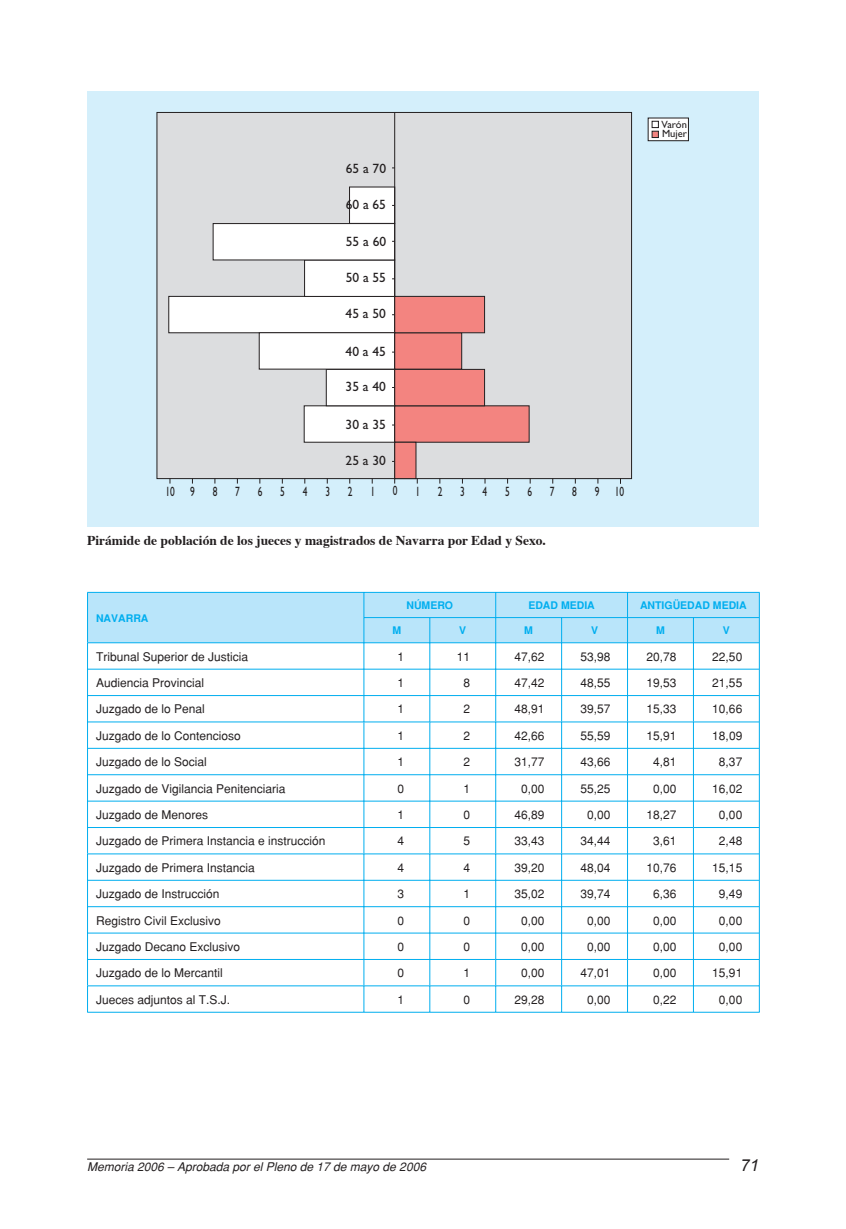
<style>
.page{position:relative;width:846px;height:1229px;background:#fff}
.page>*{position:absolute;margin:0;border:0;box-sizing:border-box;transform-origin:0 0}
.t1{font:italic 16.5px "Arial";color:#231f20}
.t2{font:700 13.5px "Times";color:#231f20}
.t3{font:13.5px "Gill Sans";color:#231f20}
.t4{font:13.5px "Gill Sans";color:#231f20;scale:.7 1}
.t5{font:12px "Helvetica";color:#231f20}
.t6{font:italic 12px "Helvetica";color:#231f20}
.t7{font:700 10.5px "Helvetica";color:#00aeef}
.t8{font:10.5px/9.6px "Gill Sans";color:#231f20}
</style>
<div class="page">
<hr style="left:87px;top:1158px;width:642px;height:1px;background:#231f20">
<div style="left:87px;top:91px;width:672px;height:435px;background:#d4effb"></div>
<div style="left:157px;top:112px;width:475px;height:367px;background:#dcdddf;border:1px solid #231f20"></div>
<div style="left:304px;top:405px;width:91px;height:37px;background:#fff"></div>
<div style="left:168px;top:296px;width:227px;height:37px;background:#fff;border:1px solid #231f20"></div>
<div style="left:326px;top:369px;width:69px;height:37px;background:#fff;border:1px solid #231f20"></div>
<div style="left:259px;top:332px;width:136px;height:37px;background:#fff;border:1px solid #231f20"></div>
<div style="left:304px;top:260px;width:91px;height:37px;background:#fff;border:1px solid #231f20"></div>
<div style="left:213px;top:223px;width:182px;height:37px;background:#fff;border:1px solid #231f20"></div>
<div style="left:349px;top:187px;width:46px;height:37px;background:#fff;border:1px solid #231f20"></div>
<hr style="left:394px;top:112px;width:1px;height:371px;background:#231f20">
<div style="left:648px;top:118px;width:41px;height:23px;background:#fff;border:1px solid #231f20"></div>
<div style="left:652px;top:121px;width:7px;height:7px;background:#fff;border:1px solid #231f20"></div>
<div style="left:652px;top:131px;width:7px;height:7px;background:#f38480;border:1px solid #231f20"></div>
<div style="left:394px;top:405px;width:136px;height:37px;background:#f38480"></div>
<div style="left:394px;top:369px;width:91px;height:37px;background:#f38480;border:1px solid #231f20"></div>
<div style="left:394px;top:332px;width:68px;height:37px;background:#f38480;border:1px solid #231f20"></div>
<div style="left:394px;top:296px;width:91px;height:37px;background:#f38480;border:1px solid #231f20"></div>
<div style="left:394px;top:442px;width:22px;height:37px;background:#f38480;border:1px solid #231f20"></div>
<hr style="left:87px;top:1011px;width:673px;height:1px;background:#00aeef">
<svg style="left:87px;top:592px;width:673px;height:419px"></svg>
<p class="t3" style="left:346px;top:163px;width:42px">65 a 70</p>
<p class="t3" style="left:346px;top:199px;width:42px">60 a 65</p>
<p class="t3" style="left:346px;top:236px;width:42px">55 a 60</p>
<p class="t3" style="left:346px;top:273px;width:42px">50 a 55</p>
<p class="t3" style="left:346px;top:309px;width:42px">45 a 50</p>
<p class="t3" style="left:346px;top:346px;width:42px">40 a 45</p>
<p class="t3" style="left:346px;top:382px;width:42px">35 a 40</p>
<p class="t3" style="left:346px;top:419px;width:42px">30 a 35</p>
<p class="t3" style="left:346px;top:455px;width:42px">25 a 30</p>
<p class="t4" style="left:165px;top:486px;width:44px">10 9</p>
<p class="t4" style="left:213px;top:486px;width:8px">8</p>
<p class="t4" style="left:393px;top:486px;width:8px">0</p>
<p class="t4" style="left:235px;top:486px;width:8px">7</p>
<p class="t4" style="left:258px;top:486px;width:8px">6</p>
<p class="t4" style="left:280px;top:486px;width:8px">5</p>
<p class="t4" style="left:303px;top:486px;width:8px">4</p>
<p class="t4" style="left:325px;top:486px;width:8px">3</p>
<p class="t4" style="left:348px;top:486px;width:8px">2</p>
<p class="t4" style="left:370px;top:486px;width:8px">1</p>
<p class="t4" style="left:415px;top:486px;width:8px">1</p>
<p class="t4" style="left:438px;top:486px;width:8px">2</p>
<p class="t4" style="left:460px;top:486px;width:8px">3</p>
<p class="t4" style="left:483px;top:486px;width:8px">4</p>
<p class="t4" style="left:505px;top:486px;width:8px">5</p>
<p class="t4" style="left:527px;top:486px;width:8px">6</p>
<p class="t4" style="left:550px;top:486px;width:8px">7</p>
<p class="t4" style="left:572px;top:486px;width:8px">8</p>
<p class="t4" style="left:595px;top:486px;width:44px">9 10</p>
<p class="t2" style="left:87px;top:535px;width:460px">Pirámide de población de los jueces y magistrados de Navarra por Edad y Sexo.</p>
<p class="t8" style="left:662px;top:120px;width:27px">Varón<br>Mujer</p>
<p class="t7" style="left:96px;top:614px;width:54px">NAVARRA</p>
<p class="t7" style="left:406px;top:601px;width:48px">NÚMERO</p>
<p class="t7" style="left:528px;top:601px;width:68px">EDAD MEDIA</p>
<p class="t7" style="left:640px;top:601px;width:108px">ANTIGÜEDAD MEDIA</p>
<p class="t7" style="left:392px;top:626px;width:10px">M</p>
<p class="t7" style="left:459px;top:626px;width:9px">V</p>
<p class="t7" style="left:524px;top:626px;width:10px">M</p>
<p class="t7" style="left:591px;top:626px;width:9px">V</p>
<p class="t7" style="left:656px;top:626px;width:10px">M</p>
<p class="t7" style="left:723px;top:626px;width:9px">V</p>
<p class="t5" style="left:96px;top:652px;width:154px">Tribunal Superior de Justicia</p>
<p class="t5" style="left:398px;top:652px;width:8px">1</p>
<p class="t5" style="left:457px;top:652px;width:15px">11</p>
<p class="t5" style="left:515px;top:652px;width:32px">47,62</p>
<p class="t5" style="left:581px;top:652px;width:32px">53,98</p>
<p class="t5" style="left:646px;top:652px;width:32px">20,78</p>
<p class="t5" style="left:712px;top:652px;width:32px">22,50</p>
<p class="t5" style="left:96px;top:678px;width:110px">Audiencia Provincial</p>
<p class="t5" style="left:398px;top:678px;width:8px">1</p>
<p class="t5" style="left:464px;top:678px;width:8px">8</p>
<p class="t5" style="left:515px;top:678px;width:32px">47,42</p>
<p class="t5" style="left:581px;top:678px;width:32px">48,55</p>
<p class="t5" style="left:646px;top:678px;width:32px">19,53</p>
<p class="t5" style="left:712px;top:678px;width:32px">21,55</p>
<p class="t5" style="left:96px;top:705px;width:110px">Juzgado de lo Penal</p>
<p class="t5" style="left:398px;top:705px;width:8px">1</p>
<p class="t5" style="left:464px;top:705px;width:8px">2</p>
<p class="t5" style="left:515px;top:705px;width:32px">48,91</p>
<p class="t5" style="left:581px;top:705px;width:32px">39,57</p>
<p class="t5" style="left:646px;top:705px;width:32px">15,33</p>
<p class="t5" style="left:712px;top:705px;width:32px">10,66</p>
<p class="t5" style="left:96px;top:731px;width:146px">Juzgado de lo Contencioso</p>
<p class="t5" style="left:398px;top:731px;width:8px">1</p>
<p class="t5" style="left:464px;top:731px;width:8px">2</p>
<p class="t5" style="left:515px;top:731px;width:32px">42,66</p>
<p class="t5" style="left:581px;top:731px;width:32px">55,59</p>
<p class="t5" style="left:646px;top:731px;width:32px">15,91</p>
<p class="t5" style="left:712px;top:731px;width:32px">18,09</p>
<p class="t5" style="left:96px;top:757px;width:112px">Juzgado de lo Social</p>
<p class="t5" style="left:398px;top:757px;width:8px">1</p>
<p class="t5" style="left:464px;top:757px;width:8px">2</p>
<p class="t5" style="left:515px;top:757px;width:32px">31,77</p>
<p class="t5" style="left:581px;top:757px;width:32px">43,66</p>
<p class="t5" style="left:653px;top:757px;width:25px">4,81</p>
<p class="t5" style="left:719px;top:757px;width:25px">8,37</p>
<p class="t5" style="left:96px;top:784px;width:191px">Juzgado de Vigilancia Penitenciaria</p>
<p class="t5" style="left:398px;top:784px;width:8px">0</p>
<p class="t5" style="left:464px;top:784px;width:8px">1</p>
<p class="t5" style="left:521px;top:784px;width:25px">0,00</p>
<p class="t5" style="left:581px;top:784px;width:32px">55,25</p>
<p class="t5" style="left:653px;top:784px;width:25px">0,00</p>
<p class="t5" style="left:712px;top:784px;width:32px">16,02</p>
<p class="t5" style="left:96px;top:810px;width:114px">Juzgado de Menores</p>
<p class="t5" style="left:398px;top:810px;width:8px">1</p>
<p class="t5" style="left:464px;top:810px;width:8px">0</p>
<p class="t5" style="left:515px;top:810px;width:32px">46,89</p>
<p class="t5" style="left:587px;top:810px;width:25px">0,00</p>
<p class="t5" style="left:646px;top:810px;width:32px">18,27</p>
<p class="t5" style="left:719px;top:810px;width:25px">0,00</p>
<p class="t5" style="left:96px;top:836px;width:231px">Juzgado de Primera Instancia e instrucción</p>
<p class="t5" style="left:398px;top:836px;width:8px">4</p>
<p class="t5" style="left:464px;top:836px;width:8px">5</p>
<p class="t5" style="left:515px;top:836px;width:32px">33,43</p>
<p class="t5" style="left:581px;top:836px;width:32px">34,44</p>
<p class="t5" style="left:653px;top:836px;width:25px">3,61</p>
<p class="t5" style="left:719px;top:836px;width:25px">2,48</p>
<p class="t5" style="left:96px;top:863px;width:160px">Juzgado de Primera Instancia</p>
<p class="t5" style="left:398px;top:863px;width:8px">4</p>
<p class="t5" style="left:464px;top:863px;width:8px">4</p>
<p class="t5" style="left:515px;top:863px;width:32px">39,20</p>
<p class="t5" style="left:581px;top:863px;width:32px">48,04</p>
<p class="t5" style="left:646px;top:863px;width:32px">10,76</p>
<p class="t5" style="left:712px;top:863px;width:32px">15,15</p>
<p class="t5" style="left:96px;top:889px;width:125px">Juzgado de Instrucción</p>
<p class="t5" style="left:398px;top:889px;width:8px">3</p>
<p class="t5" style="left:464px;top:889px;width:8px">1</p>
<p class="t5" style="left:515px;top:889px;width:32px">35,02</p>
<p class="t5" style="left:581px;top:889px;width:32px">39,74</p>
<p class="t5" style="left:653px;top:889px;width:25px">6,36</p>
<p class="t5" style="left:719px;top:889px;width:25px">9,49</p>
<p class="t5" style="left:96px;top:916px;width:126px">Registro Civil Exclusivo</p>
<p class="t5" style="left:398px;top:916px;width:8px">0</p>
<p class="t5" style="left:464px;top:916px;width:8px">0</p>
<p class="t5" style="left:521px;top:916px;width:25px">0,00</p>
<p class="t5" style="left:587px;top:916px;width:25px">0,00</p>
<p class="t5" style="left:653px;top:916px;width:25px">0,00</p>
<p class="t5" style="left:719px;top:916px;width:25px">0,00</p>
<p class="t5" style="left:96px;top:942px;width:146px">Juzgado Decano Exclusivo</p>
<p class="t5" style="left:398px;top:942px;width:8px">0</p>
<p class="t5" style="left:464px;top:942px;width:8px">0</p>
<p class="t5" style="left:521px;top:942px;width:25px">0,00</p>
<p class="t5" style="left:587px;top:942px;width:25px">0,00</p>
<p class="t5" style="left:653px;top:942px;width:25px">0,00</p>
<p class="t5" style="left:719px;top:942px;width:25px">0,00</p>
<p class="t5" style="left:96px;top:968px;width:128px">Juzgado de lo Mercantil</p>
<p class="t5" style="left:398px;top:968px;width:8px">0</p>
<p class="t5" style="left:464px;top:968px;width:8px">1</p>
<p class="t5" style="left:521px;top:968px;width:25px">0,00</p>
<p class="t5" style="left:581px;top:968px;width:32px">47,01</p>
<p class="t5" style="left:653px;top:968px;width:25px">0,00</p>
<p class="t5" style="left:712px;top:968px;width:32px">15,91</p>
<p class="t5" style="left:96px;top:995px;width:136px">Jueces adjuntos al T.S.J.</p>
<p class="t5" style="left:398px;top:995px;width:8px">1</p>
<p class="t5" style="left:464px;top:995px;width:8px">0</p>
<p class="t5" style="left:515px;top:995px;width:32px">29,28</p>
<p class="t5" style="left:587px;top:995px;width:25px">0,00</p>
<p class="t5" style="left:653px;top:995px;width:25px">0,22</p>
<p class="t5" style="left:719px;top:995px;width:25px">0,00</p>
<p class="t6" style="left:87px;top:1162px;width:340px">Memoria 2006 – Aprobada por el Pleno de 17 de mayo de 2006</p>
<h1 class="t1" style="left:741px;top:1155px;width:20px">71</h1>
</div>
